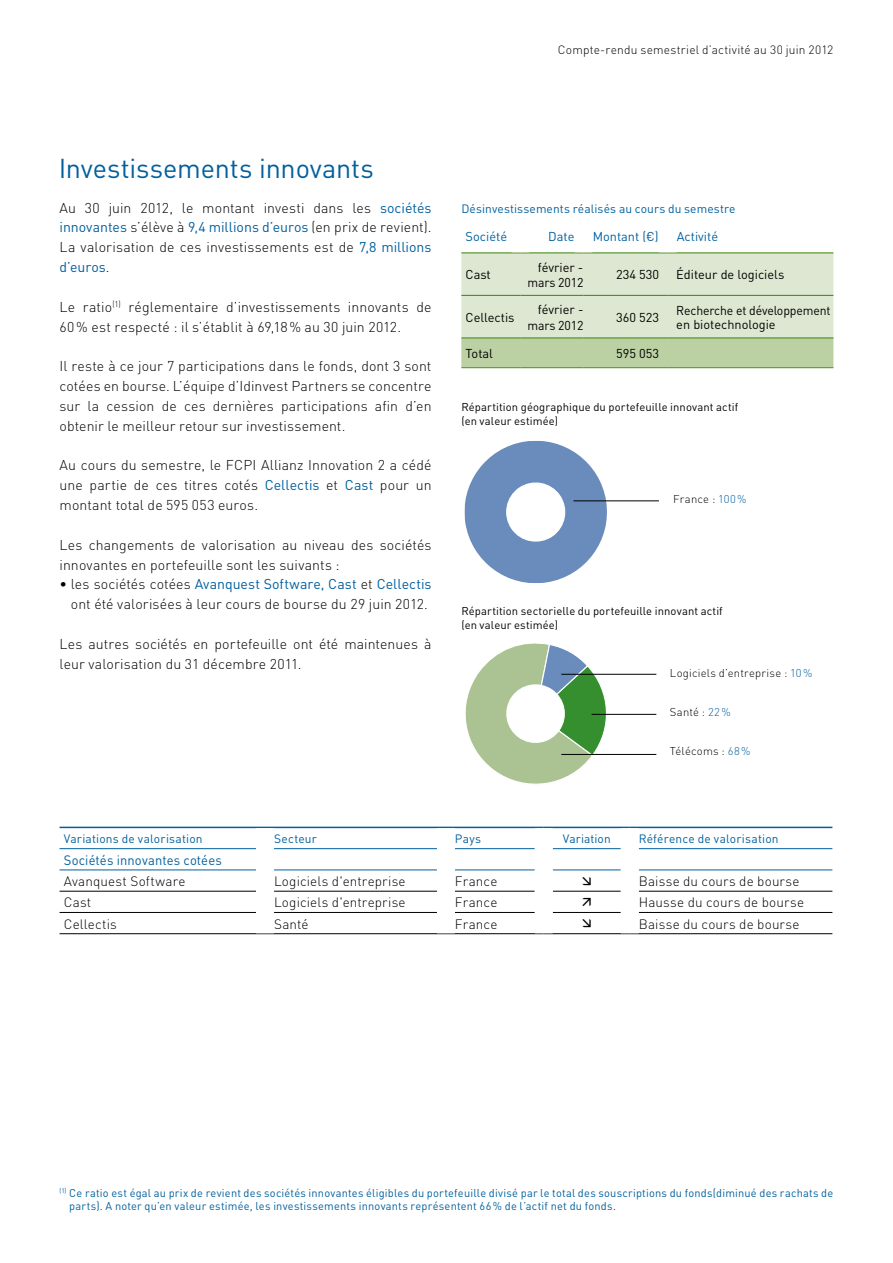
<style>
.page{position:relative;width:893px;height:1263px;background:#fff}
.page>*{position:absolute;margin:0;border:0;box-sizing:border-box;transform-origin:0 0}
.t1{font:27px "DIN";letter-spacing:-.005em;color:#00609e}
.t2{font:300 14.1px/19.8px "DIN";letter-spacing:.01em;color:#000;text-align:justify}
.t3{font:300 13.5px "DIN";letter-spacing:.01em;color:#000}
.t4{font:13.5px "DIN";letter-spacing:.01em;color:#00609e;scale:.96 1}
.t5{font:12.75px/15.3px "DIN";color:#000;text-align:right}
.t6{font:12.75px/13.5px "DIN";color:#000;scale:.96 1}
.t7{font:12.75px "DIN";color:#00609e}
.t8{font:12px "DIN";letter-spacing:.015em;color:#00609e}
.t9{font:300 12px "DIN";letter-spacing:.015em;color:#000}
.t10{font:11.25px/13.5px "DIN";letter-spacing:.02em;color:#00609e}
.t11{font:11.25px/13.8px "DIN";letter-spacing:.01em;color:#000}
.t12{font:300 11.25px "DIN";letter-spacing:.015em;color:#000}
.s1{font-weight:400;color:#00609e}
.s2{font-family:"DIN Regular Alternate"}
.s3{color:#00609e}
</style>
<div class="page">
<hr style="left:60px;top:827px;width:205px;height:1px;background:#00609e">
<hr style="left:265px;top:827px;width:181px;height:1px;background:#00609e">
<hr style="left:446px;top:827px;width:98px;height:1px;background:#00609e">
<hr style="left:544px;top:827px;width:86px;height:1px;background:#00609e">
<hr style="left:630px;top:827px;width:202px;height:1px;background:#00609e">
<hr style="left:60px;top:869px;width:196px;height:1px;background:#00609e">
<hr style="left:274px;top:869px;width:163px;height:1px;background:#00609e">
<hr style="left:455px;top:869px;width:80px;height:1px;background:#00609e">
<hr style="left:553px;top:869px;width:68px;height:1px;background:#00609e">
<hr style="left:639px;top:869px;width:193px;height:1px;background:#00609e">
<hr style="left:60px;top:933px;width:205px;height:1px;background:#000">
<hr style="left:265px;top:933px;width:181px;height:1px;background:#000">
<hr style="left:446px;top:933px;width:98px;height:1px;background:#000">
<hr style="left:544px;top:933px;width:86px;height:1px;background:#000">
<hr style="left:630px;top:933px;width:202px;height:1px;background:#000">
<hr style="left:60px;top:912px;width:196px;height:1px;background:#000">
<hr style="left:274px;top:912px;width:163px;height:1px;background:#000">
<hr style="left:455px;top:912px;width:80px;height:1px;background:#000">
<hr style="left:553px;top:912px;width:68px;height:1px;background:#000">
<hr style="left:639px;top:912px;width:193px;height:1px;background:#000">
<hr style="left:60px;top:891px;width:196px;height:1px;background:#000">
<hr style="left:274px;top:891px;width:163px;height:1px;background:#000">
<hr style="left:455px;top:891px;width:80px;height:1px;background:#000">
<hr style="left:553px;top:891px;width:68px;height:1px;background:#000">
<hr style="left:639px;top:891px;width:193px;height:1px;background:#000">
<hr style="left:60px;top:848px;width:196px;height:1px;background:#00609e">
<hr style="left:274px;top:848px;width:163px;height:1px;background:#00609e">
<hr style="left:455px;top:848px;width:80px;height:1px;background:#00609e">
<hr style="left:553px;top:848px;width:68px;height:1px;background:#00609e">
<hr style="left:639px;top:848px;width:193px;height:1px;background:#00609e">
<svg style="left:465px;top:643px;width:142px;height:141px"></svg>
<hr style="left:561px;top:754px;width:95px;height:1px;background:#000">
<hr style="left:561px;top:674px;width:95px;height:1px;background:#000">
<hr style="left:592px;top:714px;width:64px;height:1px;background:#000">
<svg style="left:464px;top:441px;width:143px;height:142px"></svg>
<hr style="left:573px;top:500px;width:86px;height:1px;background:#000">
<svg style="left:461px;top:253px;width:372px;height:114px;background:#d2e0c3"></svg>
<hr style="left:461px;top:252px;width:59px;height:1px;background:#4c8f22">
<hr style="left:520px;top:252px;width:63px;height:1px;background:#4c8f22">
<hr style="left:583px;top:252px;width:85px;height:1px;background:#4c8f22">
<hr style="left:668px;top:252px;width:165px;height:1px;background:#4c8f22">
<hr style="left:461px;top:295px;width:59px;height:1px;background:#4c8f22">
<hr style="left:520px;top:295px;width:63px;height:1px;background:#4c8f22">
<hr style="left:583px;top:295px;width:85px;height:1px;background:#4c8f22">
<hr style="left:668px;top:295px;width:165px;height:1px;background:#4c8f22">
<hr style="left:461px;top:337px;width:59px;height:1px;background:#4c8f22">
<hr style="left:461px;top:367px;width:59px;height:1px;background:#4c8f22">
<hr style="left:520px;top:337px;width:63px;height:1px;background:#4c8f22">
<hr style="left:583px;top:337px;width:85px;height:1px;background:#4c8f22">
<hr style="left:520px;top:367px;width:63px;height:1px;background:#4c8f22">
<hr style="left:583px;top:367px;width:85px;height:1px;background:#4c8f22">
<hr style="left:668px;top:337px;width:165px;height:1px;background:#4c8f22">
<hr style="left:668px;top:367px;width:165px;height:1px;background:#4c8f22">
<p class="t9" style="left:558px;top:43px;width:277px">Compte-rendu semestriel d’activité au 30 juin 2012</p>
<h1 class="t1" style="left:59px;top:152px;width:316px">Investissements innovants</h1>
<p class="t2" style="left:60px;top:198px;width:374px">Au 30 juin 2012, le montant investi dans les <span class="s1">sociétés innovantes</span> s’élève à <span class="s1">9,4 millions d’euros</span> (en prix de revient).<br>La valorisation de ces investissements est de <span class="s1">7,8 millions d’euros</span>.</p>
<p class="t2" style="left:60px;top:297px;width:374px">Le ratio<sup>(1)</sup> réglementaire d’investissements innovants de<br>60% est respecté : il s’établit à 69,18% au 30 juin 2012.</p>
<p class="t2" style="left:60px;top:356px;width:374px">Il reste à ce jour 7 participations dans le fonds, dont 3 sont cotées en bourse. L’équipe d’Idinvest Partners se concentre sur la cession de ces dernières participations afin d’en obtenir le meilleur retour sur investissement.</p>
<p class="t2" style="left:60px;top:455px;width:374px">Au cours du semestre, le FCPI Allianz Innovation 2 a cédé une partie de ces titres cotés <span class="s1">Cellectis</span> et <span class="s1">Cast</span> pour un montant total de 595 053 euros.</p>
<p class="t2" style="left:60px;top:535px;width:374px">Les changements de valorisation au niveau des sociétés innovantes en portefeuille sont les suivants :</p>
<p class="t2" style="left:60px;top:574px;width:374px;text-align:center">• les sociétés cotées <span class="s1">Avanquest Software, Cast</span> et <span class="s1">Cellectis </span>ont été valorisées à leur cours de bourse du 29 juin 2012.</p>
<p class="t2" style="left:60px;top:634px;width:373px">Les autres sociétés en portefeuille ont été maintenues à leur valorisation du 31 décembre 2011.</p>
<p class="t8" style="left:461px;top:201px;width:276px">Désinvestissements réalisés au cours du semestre</p>
<p class="t7" style="left:466px;top:228px;width:43px">Société</p>
<p class="t7" style="left:548px;top:228px;width:28px">Date</p>
<p class="t7" style="left:593px;top:228px;width:67px">Montant (<span class="s2">€</span>)</p>
<p class="t7" style="left:677px;top:228px;width:43px">Activité</p>
<p class="t5" style="left:466px;top:267px;width:27px">Cast</p>
<p class="t5" style="left:527px;top:259px;width:57px">février - mars 2012</p>
<p class="t5" style="left:616px;top:267px;width:45px">234 530</p>
<p class="t5" style="left:676px;top:267px;width:110px">Éditeur de logiciels</p>
<p class="t5" style="left:466px;top:309px;width:50px">Cellectis</p>
<p class="t5" style="left:527px;top:302px;width:57px">février - mars 2012</p>
<p class="t5" style="left:616px;top:309px;width:45px">360 523</p>
<p class="t6" style="left:676px;top:303px;width:162px">Recherche et développement en biotechnologie</p>
<p class="t5" style="left:466px;top:346px;width:29px">Total</p>
<p class="t5" style="left:616px;top:346px;width:45px">595 053</p>
<p class="t11" style="left:461px;top:400px;width:278px">Répartition géographique du portefeuille innovant actif (en valeur estimée)</p>
<p class="t12" style="left:673px;top:492px;width:75px">France : <span class="s3">100%</span></p>
<p class="t11" style="left:461px;top:603px;width:263px">Répartition sectorielle du portefeuille innovant actif (en valeur estimée)</p>
<p class="t12" style="left:670px;top:666px;width:144px">Logiciels d’entreprise : <span class="s3">10%</span></p>
<p class="t12" style="left:670px;top:705px;width:62px">Santé : <span class="s3">22%</span></p>
<p class="t12" style="left:670px;top:744px;width:82px">Télécoms : <span class="s3">68%</span></p>
<p class="t8" style="left:64px;top:831px;width:140px">Variations de valorisation</p>
<p class="t8" style="left:274px;top:831px;width:44px">Secteur</p>
<p class="t8" style="left:455px;top:831px;width:28px">Pays</p>
<p class="t8" style="left:563px;top:831px;width:49px">Variation</p>
<p class="t8" style="left:639px;top:831px;width:141px">Référence de valorisation</p>
<p class="t4" style="left:64px;top:851px;width:166px">Sociétés innovantes cotées</p>
<p class="t3" style="left:64px;top:873px;width:123px">Avanquest Software</p>
<p class="t3" style="left:274px;top:873px;width:133px">Logiciels d'entreprise</p>
<p class="t3" style="left:455px;top:873px;width:44px">France</p>
<p class="t3" style="left:639px;top:873px;width:162px">Baisse du cours de bourse</p>
<p class="t3" style="left:64px;top:894px;width:29px">Cast</p>
<p class="t3" style="left:274px;top:894px;width:133px">Logiciels d'entreprise</p>
<p class="t3" style="left:455px;top:894px;width:44px">France</p>
<p class="t3" style="left:639px;top:894px;width:167px">Hausse du cours de bourse</p>
<p class="t3" style="left:64px;top:915px;width:55px">Cellectis</p>
<p class="t3" style="left:274px;top:915px;width:36px">Santé</p>
<p class="t3" style="left:455px;top:915px;width:44px">France</p>
<p class="t3" style="left:639px;top:915px;width:162px">Baisse du cours de bourse</p>
<p class="t10" style="left:69px;top:1186px;width:766px;text-indent:-10px"><sup>(1)</sup> Ce ratio est égal au prix de revient des sociétés innovantes éligibles du portefeuille divisé par le total des souscriptions du fonds(diminué des rachats de parts). A noter qu’en valeur estimée, les investissements innovants représentent 66% de l’actif net du fonds.</p>
</div>
